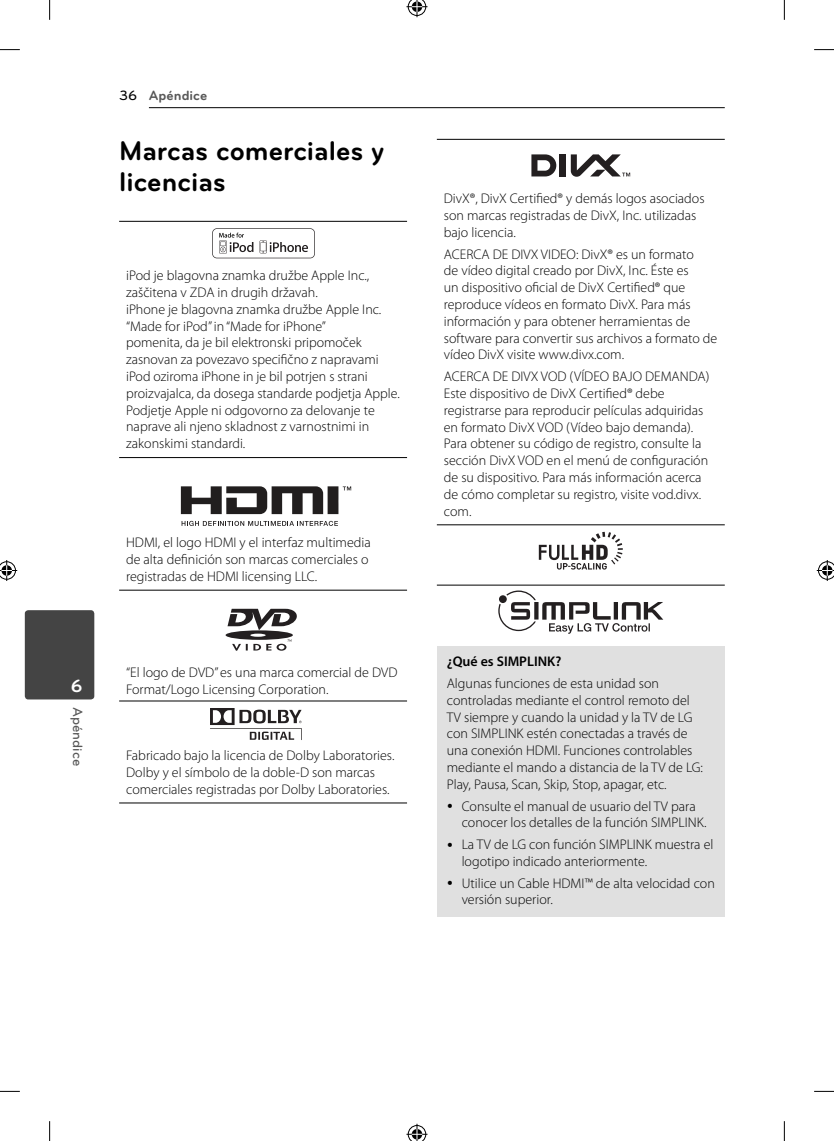
<style>
.page{position:relative;width:834px;height:1141px;background:#fff}
.page>*{position:absolute;margin:0;border:0;box-sizing:border-box;transform-origin:0 0}
.t1{font:700 28px/31.5px "Bryant LG";color:#000}
.t2{font:700 18.38px "Bryant LG";color:#fff}
.t3{font:300 14px/16.8px "Myriad Pro";color:#000}
.t4{font:600 14px "Myriad Pro";color:#000}
.t5{font:700 14px "Bryant LG";color:#585858}
.t6{font:500 14px "Bryant LG";color:#585858}
.s1{font-weight:500;color:#000}
</style>
<div class="page">
<hr style="left:149px;top:107px;width:575px;height:1px;background:#000">
<div style="left:25px;top:610px;width:69px;height:89px;background:#444;border-radius:3px"></div>
<hr style="left:119px;top:221px;width:288px;height:1px;background:#000">
<hr style="left:119px;top:457px;width:288px;height:1px;background:#000">
<hr style="left:119px;top:590px;width:288px;height:1px;background:#000">
<hr style="left:119px;top:701px;width:288px;height:1px;background:#000">
<hr style="left:119px;top:803px;width:288px;height:1px;background:#000">
<svg style="left:212px;top:228px;width:103px;height:30px"></svg>
<svg style="left:181px;top:521px;width:157px;height:5px"></svg>
<svg style="left:181px;top:486px;width:170px;height:28px"></svg>
<svg style="left:225px;top:609px;width:72px;height:42px"></svg>
<svg style="left:210px;top:708px;width:91px;height:32px"></svg>
<hr style="left:437px;top:139px;width:287px;height:1px;background:#000">
<hr style="left:437px;top:524px;width:287px;height:1px;background:#000">
<hr style="left:437px;top:585px;width:287px;height:1px;background:#000">
<svg style="left:531px;top:154px;width:25px;height:22px"></svg>
<div style="left:559px;top:154px;width:6px;height:22px;background:#231f20"></div>
<svg style="left:570px;top:154px;width:60px;height:23px"></svg>
<svg style="left:538px;top:532px;width:84px;height:38px"></svg>
<svg style="left:498px;top:590px;width:165px;height:44px"></svg>
<div style="left:437px;top:646px;width:287px;height:271px;background:#e0e0e0"></div>
<svg style="left:0;top:49px;width:20px;height:1px"></svg>
<svg style="left:814px;top:49px;width:19px;height:2px"></svg>
<svg style="left:0;top:1091px;width:20px;height:1px"></svg>
<svg style="left:814px;top:1090px;width:19px;height:2px"></svg>
<svg style="left:49px;top:0;width:1px;height:20px"></svg>
<svg style="left:49px;top:1121px;width:1px;height:20px"></svg>
<svg style="left:783px;top:0;width:1px;height:20px"></svg>
<svg style="left:783px;top:1121px;width:1px;height:20px"></svg>
<svg style="left:406px;top:0;width:21px;height:17px"></svg>
<svg style="left:406px;top:1124px;width:21px;height:17px"></svg>
<svg style="left:0;top:560px;width:17px;height:21px"></svg>
<svg style="left:816px;top:560px;width:17px;height:21px"></svg>
<h2 class="t2" style="left:71px;top:679px;width:13px">6</h2>
<p class="t6" style="left:86px;top:707px;width:61px;rotate:90deg">Apéndice</p>
<p class="t5" style="left:119px;top:90px;width:90px"><span class="s1">36</span> Apéndice</p>
<h1 class="t1" style="left:119px;top:137px;width:266px">Marcas comerciales y licencias</h1>
<p class="t3" style="left:126px;top:268px;width:275px">iPod je blagovna znamka družbe Apple Inc., zaščitena v ZDA in drugih državah.<br>iPhone je blagovna znamka družbe Apple Inc. “Made for iPod” in “Made for iPhone”<br>pomenita, da je bil elektronski pripomoček zasnovan za povezavo specifično z napravami iPod oziroma iPhone in je bil potrjen s strani proizvajalca, da dosega standarde podjetja Apple.<br>Podjetje Apple ni odgovorno za delovanje te naprave ali njeno skladnost z varnostnimi in zakonskimi standardi.</p>
<p class="t3" style="left:126px;top:535px;width:246px">HDMI, el logo HDMI y el interfaz multimedia de alta definición son marcas comerciales o registradas de HDMI licensing LLC.</p>
<p class="t3" style="left:126px;top:665px;width:273px">“El logo de DVD” es una marca comercial de DVD<br>Format/Logo Licensing Corporation.</p>
<p class="t3" style="left:126px;top:748px;width:270px">Fabricado bajo la licencia de Dolby Laboratories.<br>Dolby y el símbolo de la doble-D son marcas comerciales registradas por Dolby Laboratories.</p>
<p class="t3" style="left:444px;top:191px;width:262px">DivX®, DivX Certified® y demás logos asociados son marcas registradas de DivX, Inc. utilizadas bajo licencia.</p>
<p class="t3" style="left:444px;top:247px;width:275px">ACERCA DE DIVX VIDEO: DivX® es un formato<br>de vídeo digital creado por DivX, Inc. Éste es<br>un dispositivo oficial de DivX Certified® que reproduce vídeos en formato DivX. Para más información y para obtener herramientas de software para convertir sus archivos a formato de vídeo DivX visite www.divx.com.</p>
<p class="t3" style="left:444px;top:369px;width:267px">ACERCA DE DIVX VOD (VÍDEO BAJO DEMANDA)<br>Este dispositivo de DivX Certified® debe registrarse para reproducir películas adquiridas en formato DivX VOD (Vídeo bajo demanda).<br>Para obtener su código de registro, consulte la sección DivX VOD en el menú de configuración de su dispositivo. Para más información acerca de cómo completar su registro, visite vod.divx. com.</p>
<p class="t4" style="left:446px;top:656px;width:116px">¿Qué es SIMPLINK?</p>
<p class="t3" style="left:446px;top:676px;width:258px">Algunas funciones de esta unidad son controladas mediante el control remoto del TV siempre y cuando la unidad y la TV de LG con SIMPLINK estén conectadas a través de una conexión HDMI. Funciones controlables mediante el mando a distancia de la TV de LG:<br>Play, Pausa, Scan, Skip, Stop, apagar, etc.</p>
<p class="t3" style="left:461px;top:798px;width:246px;text-indent:-15px">• Consulte el manual de usuario del TV para conocer los detalles de la función SIMPLINK.</p>
<p class="t3" style="left:461px;top:837px;width:253px;text-indent:-15px">• La TV de LG con función SIMPLINK muestra el logotipo indicado anteriormente.</p>
<p class="t3" style="left:461px;top:876px;width:255px;text-indent:-15px">• Utilice un Cable HDMI™ de alta velocidad con versión superior.</p>
</div>
